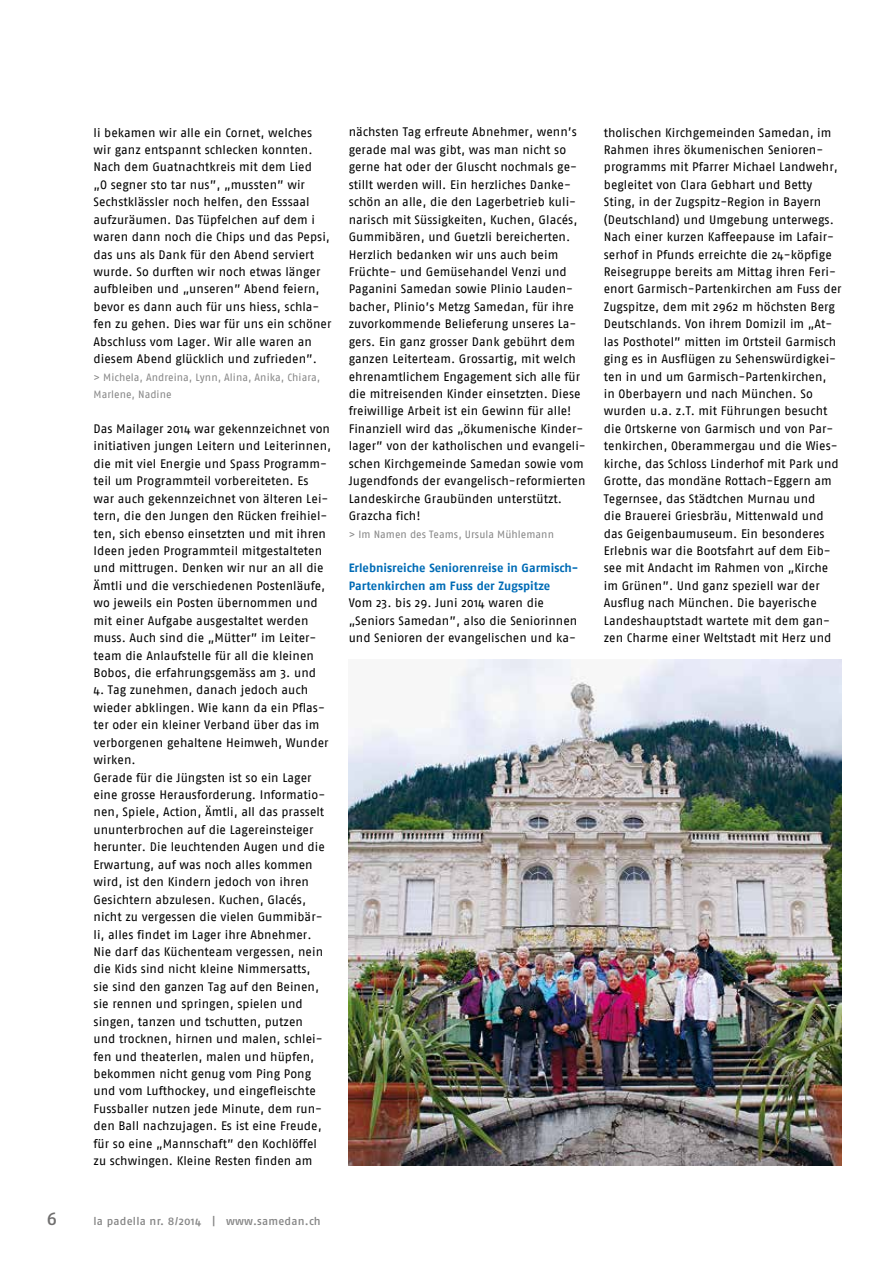
<style>
.page{position:relative;width:893px;height:1263px;background:#fff}
.page>*{position:absolute;margin:0;border:0;box-sizing:border-box;transform-origin:0 0}
.t1{font:18px "Fago No Med";color:#706f6f}
.t2{font:12.3px/17.4px "Fago No";letter-spacing:.005em;color:#000}
.t3{font:700 12px/17.4px "Fago No Lf";color:#006cb6}
.t4{font:11.25px "Fago No Med";letter-spacing:.02em;color:#878787}
.t5{font:10.5px/17.4px "Fago No";letter-spacing:.005em;color:#878787}
</style>
<div class="page">
<img style="left:349px;top:659px;width:493px;height:506px">
<p class="t2" style="left:94px;top:123px;width:239px">li bekamen wir alle ein Cornet, welches wir ganz entspannt schlecken konnten.<br>Nach dem Guatnachtkreis mit dem Lied<br>„O segner sto tar nus”, „mussten” wir Sechstklässler noch helfen, den Esssaal aufzuräumen. Das Tüpfelchen auf dem i waren dann noch die Chips und das Pepsi, das uns als Dank für den Abend serviert wurde. So durften wir noch etwas länger aufbleiben und „unseren” Abend feiern, bevor es dann auch für uns hiess, schla&shy;fen zu gehen. Dies war für uns ein schöner Abschluss vom Lager. Wir alle waren an diesem Abend glücklich und zufrieden”.</p>
<p class="t5" style="left:94px;top:368px;width:228px">&gt; Michela, Andreina, Lynn, Alina, Anika, Chiara,<br>Marlene, Nadine</p>
<p class="t2" style="left:94px;top:420px;width:239px">Das Mailager 2014 war gekennzeichnet von initiativen jungen Leitern und Leiterinnen, die mit viel Energie und Spass Programm&shy;teil um Programmteil vorbereiteten. Es war auch gekennzeichnet von älteren Lei&shy;tern, die den Jungen den Rücken freihiel&shy;ten, sich ebenso einsetzten und mit ihren Ideen jeden Programmteil mitgestalteten und mittrugen. Denken wir nur an all die Ämtli und die verschiedenen Postenläufe, wo jeweils ein Posten übernommen und mit einer Aufgabe ausgestaltet werden muss. Auch sind die „Mütter” im Leiter&shy;team die Anlaufstelle für all die kleinen Bobos, die erfahrungsgemäss am 3. und</p>
<p class="t2" style="left:94px;top:681px;width:237px">4. Tag zunehmen, danach jedoch auch wieder abklingen. Wie kann da ein Pflas&shy;ter oder ein kleiner Verband über das im verborgenen gehaltene Heimweh, Wunder wirken.<br>Gerade für die Jüngsten ist so ein Lager eine grosse Herausforderung. Informatio&shy;nen, Spiele, Action, Ämtli, all das prasselt ununterbrochen auf die Lagereinsteiger herunter. Die leuchtenden Augen und die Erwartung, auf was noch alles kommen wird, ist den Kindern jedoch von ihren Gesichtern abzulesen. Kuchen, Glacés, nicht zu vergessen die vielen Gummibär&shy;li, alles findet im Lager ihre Abnehmer.<br>Nie darf das Küchenteam vergessen, nein die Kids sind nicht kleine Nimmersatts, sie sind den ganzen Tag auf den Beinen, sie rennen und springen, spielen und singen, tanzen und tschutten, putzen<br>und trocknen, hirnen und malen, schlei&shy;fen und theaterlen, malen und hüpfen, bekommen nicht genug vom Ping Pong und vom Lufthockey, und eingefleischte Fussballer nutzen jede Minute, dem run&shy;den Ball nachzujagen. Es ist eine Freude, für so eine „Mannschaft” den Kochlöffel zu schwingen. Kleine Resten finden am</p>
<p class="t2" style="left:349px;top:123px;width:239px">nächsten Tag erfreute Abnehmer, wenn’s gerade mal was gibt, was man nicht so gerne hat oder der Gluscht nochmals ge&shy;stillt werden will. Ein herzliches Danke&shy;schön an alle, die den Lagerbetrieb kuli&shy;narisch mit Süssigkeiten, Kuchen, Glacés, Gummibären, und Guetzli bereicherten.<br>Herzlich bedanken wir uns auch beim Früchte- und Gemüsehandel Venzi und Paganini Samedan sowie Plinio Lauden&shy;bacher, Plinio’s Metzg Samedan, für ihre zuvorkommende Belieferung unseres La&shy;gers. Ein ganz grosser Dank gebührt dem ganzen Leiterteam. Grossartig, mit welch ehrenamtlichem Engagement sich alle für die mitreisenden Kinder einsetzten. Diese freiwillige Arbeit ist ein Gewinn für alle!<br>Finanziell wird das „ökumenische Kinder&shy;lager” von der katholischen und evangeli&shy;schen Kirchgemeinde Samedan sowie vom Jugendfonds der evangelisch-reformierten Landeskirche Graubünden unterstützt.<br>Grazcha fich!</p>
<p class="t5" style="left:349px;top:525px;width:207px">&gt; Im Namen des Teams, Ursula Mühlemann</p>
<p class="t3" style="left:349px;top:559px;width:231px">Erlebnisreiche Seniorenreise in Garmisch-<br>Partenkirchen am Fuss der Zugspitze</p>
<p class="t2" style="left:349px;top:594px;width:230px">Vom 23. bis 29. Juni 2014 waren die „Seniors Samedan”, also die Seniorinnen und Senioren der evangelischen und ka-</p>
<p class="t1" style="left:47px;top:1208px;width:12px">6</p>
<p class="t4" style="left:94px;top:1214px;width:229px">la padella nr. 8/2014 | www.samedan.ch</p>
<p class="t2" style="left:604px;top:123px;width:239px">tholischen Kirchgemeinden Samedan, im Rahmen ihres ökumenischen Senioren&shy;programms mit Pfarrer Michael Landwehr, begleitet von Clara Gebhart und Betty Sting, in der Zugspitz-Region in Bayern (Deutschland) und Umgebung unterwegs.<br>Nach einer kurzen Kaffeepause im Lafair&shy;serhof in Pfunds erreichte die 24-köpfige Reisegruppe bereits am Mittag ihren Feri&shy;enort Garmisch-Partenkirchen am Fuss der Zugspitze, dem mit 2962 m höchsten Berg Deutschlands. Von ihrem Domizil im „At&shy;las Posthotel” mitten im Ortsteil Garmisch ging es in Ausflügen zu Sehenswürdigkei&shy;ten in und um Garmisch-Partenkirchen,<br>in Oberbayern und nach München. So wurden u.a. z.T. mit Führungen besucht die Ortskerne von Garmisch und von Par&shy;tenkirchen, Oberammergau und die Wies&shy;kirche, das Schloss Linderhof mit Park und Grotte, das mondäne Rottach-Eggern am Tegernsee, das Städtchen Murnau und<br>die Brauerei Griesbräu, Mittenwald und das Geigenbaumuseum. Ein besonderes Erlebnis war die Bootsfahrt auf dem Eib&shy;see mit Andacht im Rahmen von „Kirche im Grünen”. Und ganz speziell war der Ausflug nach München. Die bayerische Landeshauptstadt wartete mit dem gan&shy;zen Charme einer Weltstadt mit Herz und</p>
</div>
